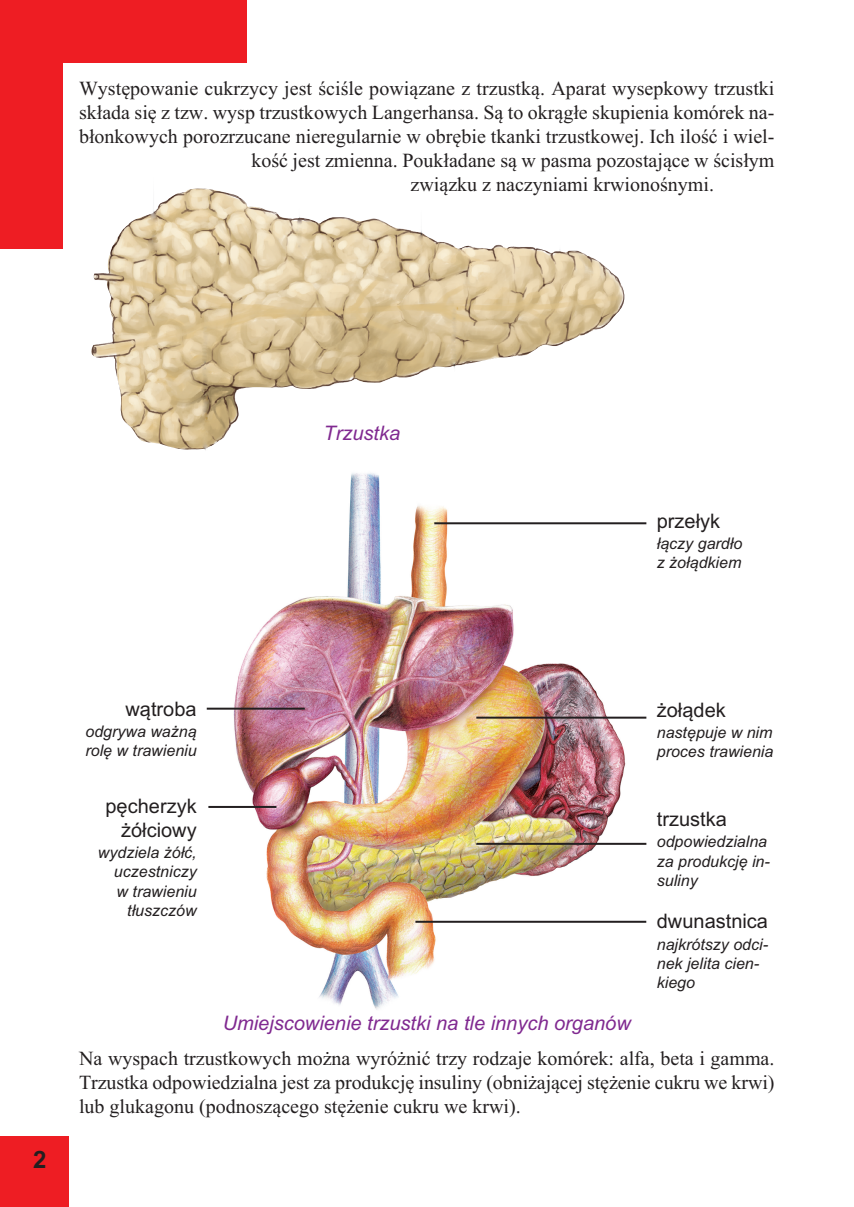
<style>
.page{position:relative;width:854px;height:1207px;background:#fff}
.page>*{position:absolute;margin:0;border:0;box-sizing:border-box;transform-origin:0 0}
.t1{font:700 24px "Arial";color:#231f20}
.t2{font:20px/24px "Times New Roman";color:#231f20;text-align:justify}
.t3{font:20px/24px "Arial";color:#231f20;text-align:right}
.t4{font:italic 20px "Arial";color:#802990}
.t5{font:italic 16px/19.2px "Arial";color:#231f20}
</style>
<div class="page">
<div style="left:0;top:0;width:246px;height:63px;background:#ee1d23"></div>
<div style="left:0;top:0;width:63px;height:249px;background:#ee1d23"></div>
<div style="left:0;top:1136px;width:69px;height:70px;background:#ee1d23"></div>
<img style="left:222px;top:473px;width:409px;height:537px">
<img style="left:91px;top:188px;width:533px;height:262px">
<hr style="left:415px;top:920px;width:231px;height:2px;background:#231f20">
<hr style="left:476px;top:716px;width:170px;height:2px;background:#231f20">
<hr style="left:434px;top:522px;width:212px;height:2px;background:#231f20">
<hr style="left:207px;top:707px;width:98px;height:2px;background:#231f20">
<hr style="left:208px;top:805px;width:68px;height:2px;background:#231f20">
<hr style="left:476px;top:842px;width:170px;height:2px;background:#231f20">
<p class="t2" style="left:79px;top:76px;width:697px">Występowanie cukrzycy jest ściśle powiązane z trzustką. Aparat wysepkowy trzustki</p>
<p class="t2" style="left:79px;top:100px;width:697px">składa się z tzw. wysp trzustkowych Langerhansa. Są to okrągłe skupienia komórek na-</p>
<p class="t2" style="left:79px;top:124px;width:697px">błonkowych porozrzucane nieregularnie w obrębie tkanki trzustkowej. Ich ilość i wiel-</p>
<p class="t2" style="left:251px;top:148px;width:524px">kość jest zmienna. Poukładane są w pasma pozostające w ścisłym</p>
<p class="t2" style="left:410px;top:172px;width:305px">związku z naczyniami krwionośnymi.</p>
<p class="t4" style="left:323px;top:421px;width:78px">Trzustka</p>
<p class="t3" style="left:656px;top:508px;width:65px">przełyk</p>
<p class="t5" style="left:656px;top:533px;width:87px">łączy gardło z żołądkiem</p>
<p class="t1" style="left:33px;top:1145px;width:15px">2</p>
<p class="t3" style="left:125px;top:697px;width:73px">wątroba</p>
<p class="t5" style="left:85px;top:721px;width:113px">odgrywa ważną rolę w trawieniu</p>
<p class="t3" style="left:105px;top:794px;width:93px">pęcherzyk żółciowy</p>
<p class="t5" style="left:98px;top:842px;width:100px;text-align:right">wydziela żółć, uczestniczy<br>w trawieniu tłuszczów</p>
<p class="t4" style="left:223px;top:1011px;width:409px">Umiejscowienie trzustki na tle innych organów</p>
<p class="t3" style="left:656px;top:698px;width:70px">żołądek</p>
<p class="t5" style="left:656px;top:722px;width:118px">następuje w nim proces trawienia</p>
<p class="t3" style="left:656px;top:807px;width:72px">trzustka</p>
<p class="t5" style="left:656px;top:832px;width:114px;text-align:justify">odpowiedzialna za produkcję in&shy;suliny</p>
<p class="t3" style="left:656px;top:909px;width:113px">dwunastnica</p>
<p class="t5" style="left:656px;top:934px;width:112px">najkrótszy odci&shy;nek jelita cien&shy;kiego</p>
<p class="t2" style="left:79px;top:1045px;width:697px">Na wyspach trzustkowych można wyróżnić trzy rodzaje komórek: alfa, beta i gamma.<br>Trzustka odpowiedzialna jest za produkcję insuliny (obniżającej stężenie cukru we krwi) lub glukagonu (podnoszącego stężenie cukru we krwi).</p>
</div>
